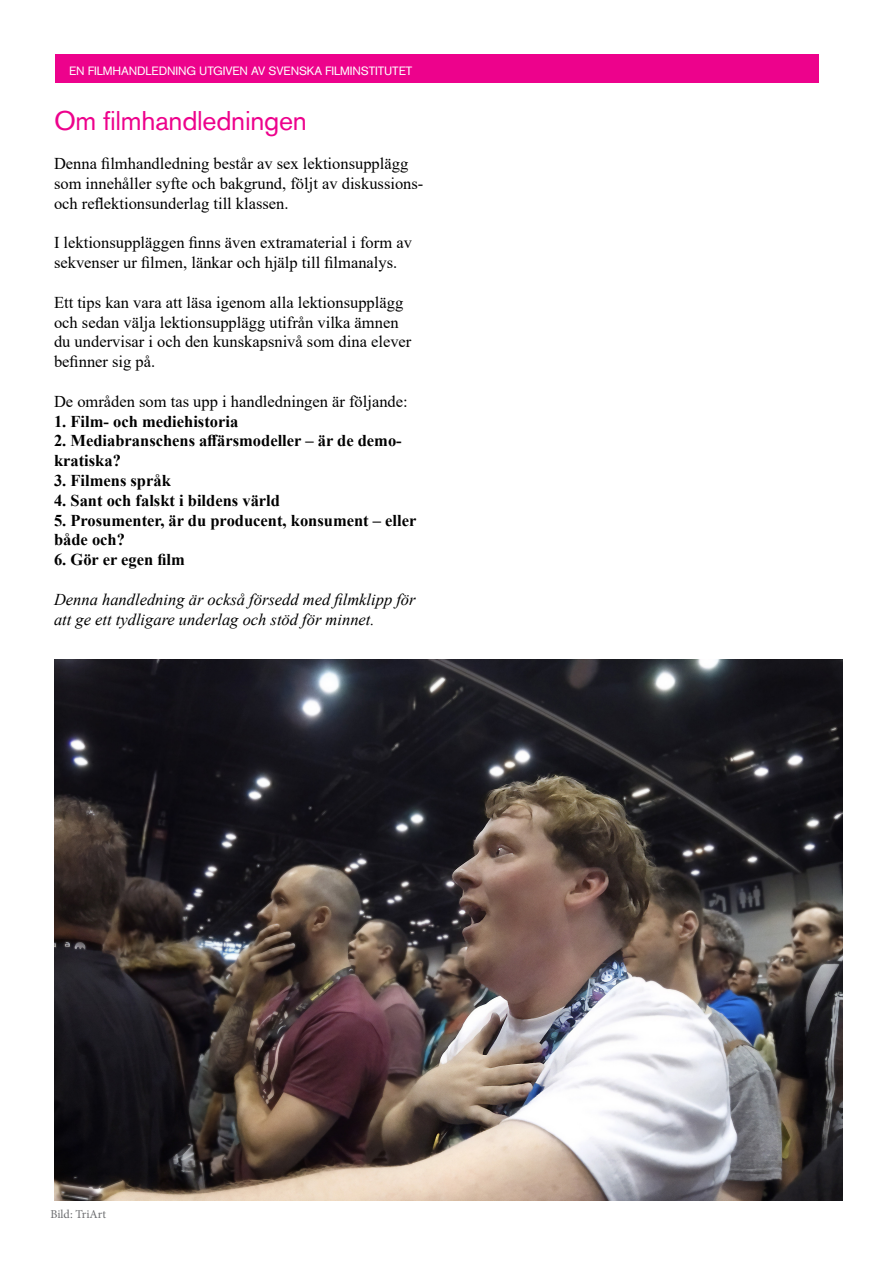
<style>
.page{position:relative;width:893px;height:1263px;background:#fff}
.page>*{position:absolute;margin:0;border:0;box-sizing:border-box;transform-origin:0 0}
.t1{font:27px "Akzidenz Grotesk BQ";letter-spacing:-.01em;color:#ed028c}
.t2{font:16.5px/19.8px "Times New Roman";color:#000}
.t3{font:700 16.5px/19.8px "Times New Roman";color:#000}
.t4{font:italic 16.5px/19.8px "Times New Roman";color:#000}
.t5{font:12px "Akzidenz Grotesk BQ";letter-spacing:-.01em;color:#fff}
.t6{font:12px "Minion Pro";color:#6c6d70}
</style>
<div class="page">
<div style="left:55px;top:54px;width:764px;height:29px;background:#ed028c"></div>
<img style="left:54px;top:659px;width:789px;height:541px">
<p class="t5" style="left:69px;top:63px;width:345px">EN FILMHANDLEDNING UTGIVEN AV SVENSKA FILMINSTITUTET</p>
<p class="t1" style="left:54px;top:104px;width:255px">Om filmhandledningen</p>
<p class="t2" style="left:54px;top:153px;width:371px">Denna filmhandledning består av sex lektionsupplägg som innehåller syfte och bakgrund, följt av diskussions&shy;och reflektionsunderlag till klassen.</p>
<p class="t2" style="left:54px;top:232px;width:359px">I lektionsuppläggen finns även extramaterial i form av sekvenser ur filmen, länkar och hjälp till filmanalys.</p>
<p class="t2" style="left:54px;top:292px;width:359px">Ett tips kan vara att läsa igenom alla lektionsupplägg och sedan välja lektionsupplägg utifrån vilka ämnen du undervisar i och den kunskapsnivå som dina elever befinner sig på.</p>
<p class="t2" style="left:54px;top:391px;width:355px">De områden som tas upp i handledningen är följande:</p>
<p class="t3" style="left:54px;top:411px;width:186px">1. Film- och mediehistoria</p>
<p class="t3" style="left:54px;top:431px;width:349px">2. Mediabranschens affärsmodeller – är de demo&shy;kratiska?</p>
<p class="t3" style="left:54px;top:470px;width:118px">3. Filmens språk</p>
<p class="t3" style="left:54px;top:490px;width:228px">4. Sant och falskt i bildens värld</p>
<p class="t3" style="left:54px;top:510px;width:364px">5. Prosumenter, är du producent, konsument – eller både och?</p>
<p class="t3" style="left:54px;top:549px;width:132px">6. Gör er egen film</p>
<p class="t4" style="left:54px;top:589px;width:363px">Denna handledning är också försedd med filmklipp för att ge ett tydligare underlag och stöd för minnet.</p>
<p class="t6" style="left:50px;top:1206px;width:57px">Bild: TriArt</p>
</div>
